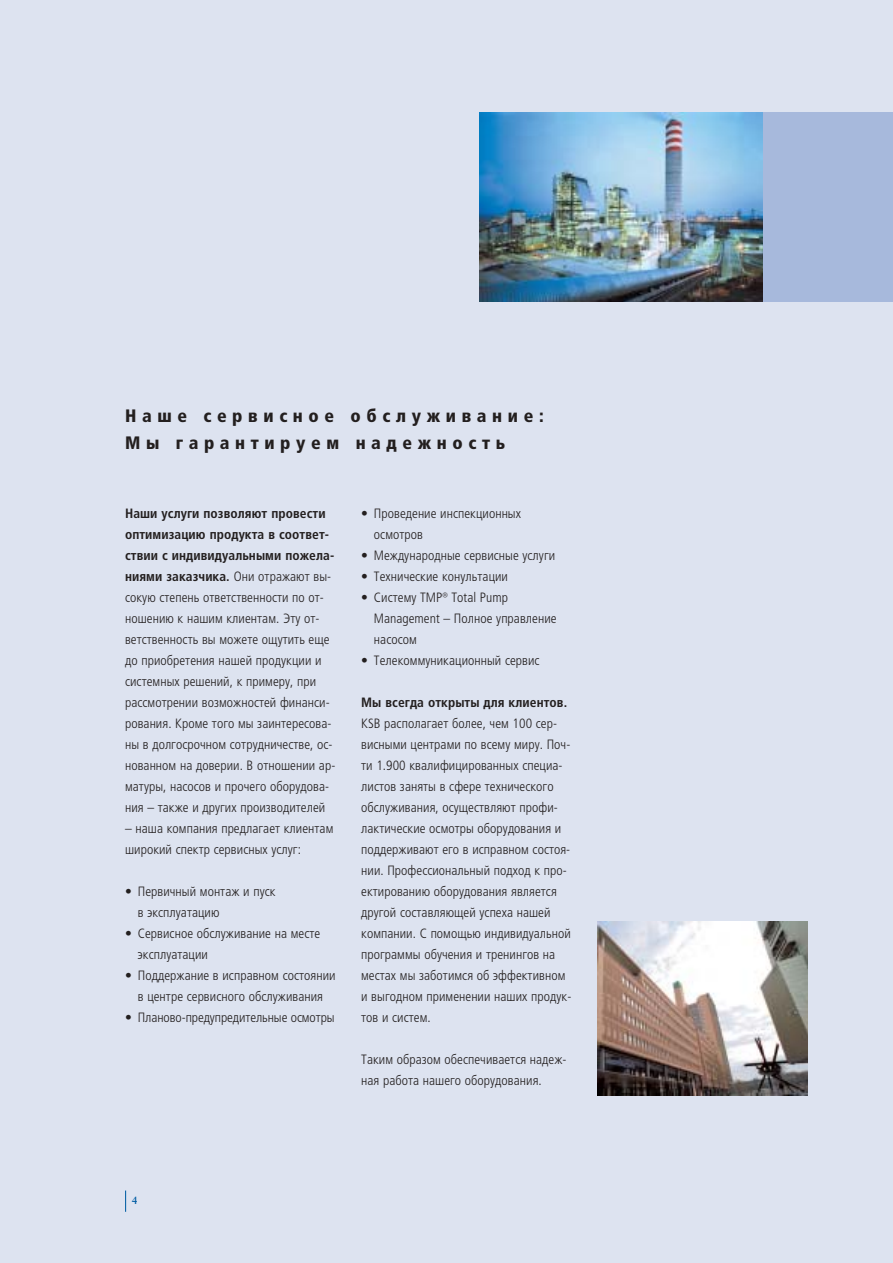
<style>
.page{position:relative;width:893px;height:1263px;background:#fff}
.page>*{position:absolute;margin:0;border:0;box-sizing:border-box;transform-origin:0 0}
.t1{font:900 condensed 18px/27px "Frutiger LTCYR";letter-spacing:.31em;color:#231f1f}
.t2{font:300 condensed 13.5px/21px "Frutiger LTCYR";letter-spacing:.005em;color:#231f1f}
.t3{font:700 condensed 13.5px "Frutiger LTCYR";letter-spacing:.005em;color:#231f1f}
.t4{font:700 10.5px "Sabon Cyr";color:#005da3}
.s1{font-weight:700}
</style>
<div class="page">
<div style="left:0;top:0;width:892px;height:1263px;background:#dde3f0"></div>
<img style="left:479px;top:113px;width:284px;height:189px">
<div style="left:763px;top:113px;width:129px;height:189px;background:#a7b9dc"></div>
<img style="left:597px;top:921px;width:210px;height:174px">
<svg style="left:125px;top:1191px;width:1px;height:21px"></svg>
<h1 class="t1" style="left:125px;top:404px;width:420px">Наше сервисное обслуживание:<br>Мы гарантируем надежность</h1>
<p class="t2" style="left:125px;top:505px;width:212px"><span class="s1">Наши услуги позволяют провести оптимизацию продукта в соответ&shy;ствии с индивидуальными пожела&shy;ниями заказчика.</span> Они отражают вы&shy;сокую степень ответственности по от&shy;ношению к нашим клиентам. Эту от&shy;ветственность вы можете ощутить еще до приобретения нашей продукции и системных решений, к примеру, при рассмотрении возможностей финанси&shy;рования. Кроме того мы заинтересова&shy;ны в долгосрочном сотрудничестве, ос&shy;нованном на доверии. В отношении ар&shy;матуры, насосов и прочего оборудова&shy;ния – также и других производителей</p>
<p class="t2" style="left:125px;top:820px;width:210px">– наша компания предлагает клиентам широкий спектр сервисных услуг:</p>
<p class="t2" style="left:138px;top:883px;width:139px;text-indent:-13px">• Первичный монтаж и пуск в эксплуатацию</p>
<p class="t2" style="left:138px;top:925px;width:184px;text-indent:-13px">• Сервисное обслуживание на месте эксплуатации</p>
<p class="t2" style="left:125px;top:967px;width:212px;text-align:center">• Поддержание в исправном состоянии в центре сервисного обслуживания</p>
<p class="t2" style="left:125px;top:1009px;width:211px">• Планово-предупредительные осмотры</p>
<p class="t2" style="left:374px;top:505px;width:149px;text-indent:-13px">• Проведение инспекционных осмотров</p>
<p class="t2" style="left:361px;top:547px;width:195px">• Международные сервисные услуги</p>
<p class="t2" style="left:361px;top:568px;width:148px">• Технические конультации</p>
<p class="t2" style="left:374px;top:589px;width:184px;text-indent:-13px">• Систему TMP® Total Pump<br>Management – Полное управление насосом</p>
<p class="t2" style="left:361px;top:652px;width:180px">• Телекоммуникационный сервис</p>
<p class="t3" style="left:361px;top:697px;width:207px">Мы всегда открыты для клиентов.</p>
<p class="t2" style="left:361px;top:715px;width:212px">KSB располагает более, чем 100 сер&shy;висными центрами по всему миру. Поч&shy;ти 1.900 квалифицированных специа&shy;листов заняты в сфере технического обслуживания, осуществляют профи&shy;лактические осмотры оборудования и поддерживают его в исправном состоя&shy;нии. Профессиональный подход к про&shy;ектированию оборудования является другой составляющей успеха нашей компании. C помощью индивидуальной программы обучения и тренингов на местах мы заботимся об эффективном и выгодном применении наших продук&shy;тов и систем.</p>
<p class="t2" style="left:361px;top:1051px;width:207px">Таким образом обеспечивается надеж&shy;ная работа нашего оборудования.</p>
<p class="t4" style="left:132px;top:1196px;width:7px">4</p>
</div>
